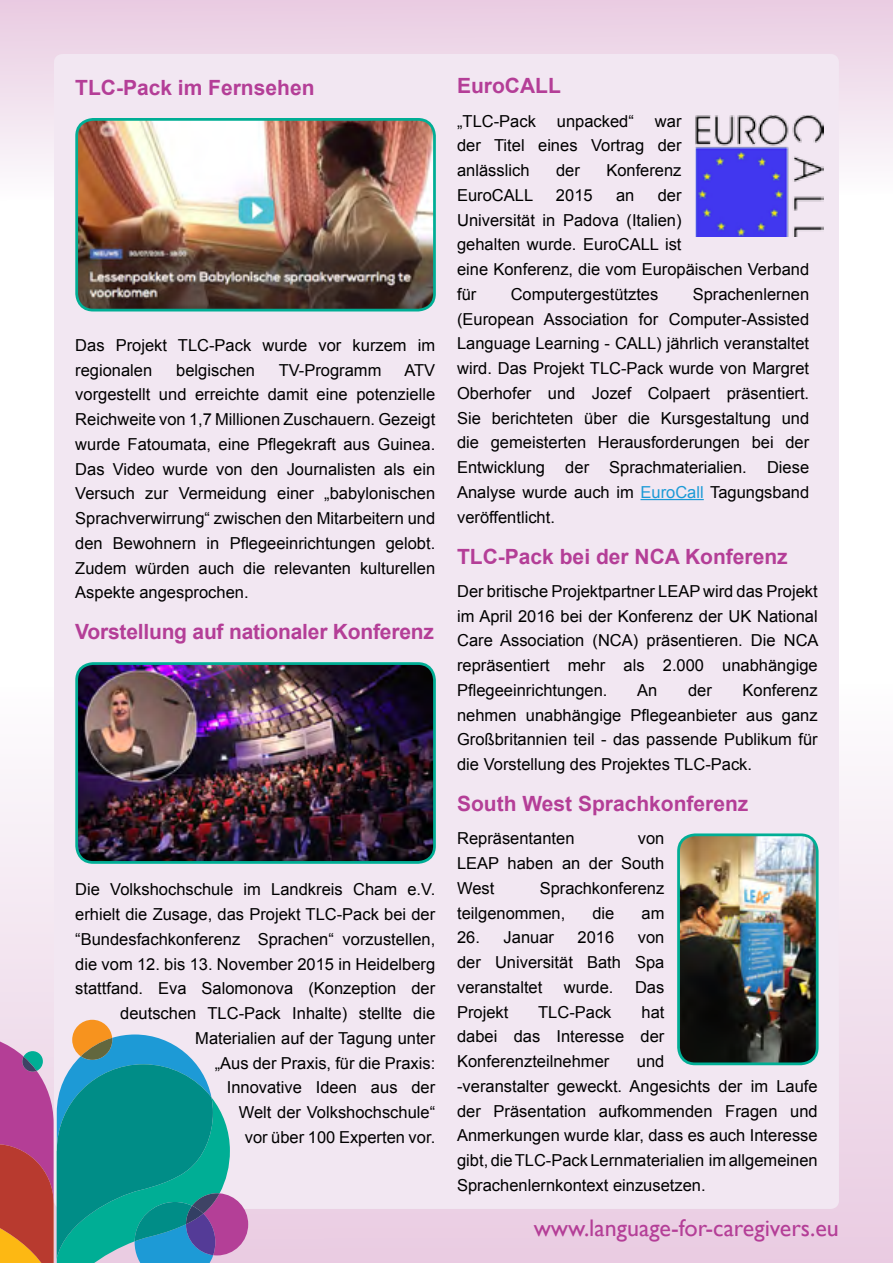
<style>
.page{position:relative;width:893px;height:1263px;background:#fff}
.page>*{position:absolute;margin:0;border:0;box-sizing:border-box;transform-origin:0 0}
.t1{font:24px "Gill Sans";color:#b43e97}
.t2{font:700 21px "Arial";color:#b43e97}
.t3{font:16.5px/24.8px "Arial";color:#000;text-align:justify}
.s1{color:#1c9ad6}
</style>
<div class="page">
<div style="left:0;top:452px;width:893px;height:811px;background:linear-gradient(to bottom,#fff,#e9cee3)"></div>
<div style="left:0;top:0;width:893px;height:275px;background:linear-gradient(to bottom,#e9cee3,#fff)"></div>
<div style="left:54px;top:54px;width:785px;height:1155px;background:#f2e7f2;border-radius:9px"></div>
<hr style="left:640px;top:499px;width:64px;height:1px;background:#1c9ad6">
<svg style="left:0;top:1020px;width:248px;height:243px"></svg>
<img style="left:79px;top:119px;width:355px;height:191px">
<div style="left:75px;top:118px;width:361px;height:193px;border:3px solid #00ae95;border-radius:17px"></div>
<img style="left:79px;top:663px;width:353px;height:197px">
<div style="left:75px;top:662px;width:361px;height:202px;border:3px solid #00ae95;border-radius:17px"></div>
<img style="left:695px;top:115px;width:129px;height:122px">
<img style="left:681px;top:837px;width:134px;height:227px">
<div style="left:677px;top:833px;width:142px;height:232px;border:3px solid #00ae95;border-radius:17px"></div>
<p class="t2" style="left:75px;top:74px;width:241px">TLC-Pack im Fernsehen</p>
<p class="t3" style="left:75px;top:333px;width:361px">Das Projekt TLC-Pack wurde vor kurzem im regionalen</p>
<p class="t3" style="left:75px;top:358px;width:362px;text-indent:329px">ATV vorgestellt und erreichte damit eine potenzielle Reichweite von 1,7 Millionen Zuschauern. Gezeigt wurde Fatoumata, eine Pflegekraft aus Guinea.<br>Das Video wurde von den Journalisten als ein Versuch zur Vermeidung einer „babylonischen Sprachverwirrung“ zwischen den Mitarbeitern und den Bewohnern in Pflegeeinrichtungen gelobt.<br>Zudem würden auch die relevanten kulturellen Aspekte angesprochen.</p>
<p class="t2" style="left:75px;top:618px;width:360px">Vorstellung auf nationaler Konferenz</p>
<p class="t3" style="left:176px;top:358px;width:80px">belgischen</p>
<p class="t3" style="left:279px;top:358px;width:104px">TV-Programm</p>
<p class="t3" style="left:75px;top:877px;width:362px;text-align:right">Die Volkshochschule im Landkreis Cham e.V. erhielt die Zusage, das Projekt TLC-Pack bei der “Bundesfachkonferenz Sprachen“ vorzustellen, die vom 12. bis 13. November 2015 in Heidelberg stattfand. Eva Salomonova (Konzeption der deutschen TLC-Pack Inhalte) stellte die Materialien auf der Tagung unter<br>„Aus der Praxis, für die Praxis:<br>Innovative Ideen aus der<br>Welt der Volkshochschule“<br>vor über 100 Experten vor.</p>
<p class="t2" style="left:457px;top:72px;width:105px">EuroCALL</p>
<p class="t3" style="left:457px;top:109px;width:80px">„TLC-Pack</p>
<p class="t3" style="left:557px;top:109px;width:79px">unpacked“</p>
<p class="t3" style="left:457px;top:109px;width:226px;text-indent:198px">war der Titel eines Vortrag der anlässlich</p>
<p class="t3" style="left:556px;top:158px;width:25px">der</p>
<p class="t3" style="left:606px;top:158px;width:77px">Konferenz</p>
<p class="t3" style="left:457px;top:183px;width:78px">EuroCALL</p>
<p class="t3" style="left:556px;top:183px;width:38px">2015</p>
<p class="t3" style="left:616px;top:183px;width:20px">an</p>
<p class="t3" style="left:457px;top:183px;width:354px;text-align:left;text-indent:201px">der<br>Universität in Padova (Italien)<br>gehalten wurde. EuroCALL ist<br>eine Konferenz, die vom Europäischen Verband für</p>
<p class="t3" style="left:457px;top:282px;width:354px;text-indent:236px">Sprachenlernen (European Association for Computer-Assisted Language Learning - CALL) jährlich veranstaltet wird. Das Projekt TLC-Pack wurde von Margret Oberhofer und Jozef Colpaert präsentiert.<br>Sie berichteten über die Kursgestaltung und die gemeisterten Herausforderungen bei der Entwicklung der Sprachmaterialien. Diese Analyse wurde auch im <span class="s1">EuroCall</span> Tagungsband veröffentlicht.</p>
<p class="t2" style="left:457px;top:542px;width:332px">TLC-Pack bei der NCA Konferenz</p>
<p class="t3" style="left:457px;top:579px;width:363px">Der britische Projektpartner LEAP wird das Projekt im April 2016 bei der Konferenz der UK National Care Association (NCA) präsentieren. Die NCA repräsentiert mehr als 2.000 unabhängige Pflegeeinrichtungen.</p>
<p class="t3" style="left:511px;top:282px;width:149px">Computergestütztes</p>
<p class="t3" style="left:457px;top:678px;width:362px;text-indent:285px">Konferenz nehmen unabhängige Pflegeanbieter aus ganz Großbritannien teil - das passende Publikum für die Vorstellung des Projektes TLC-Pack.</p>
<p class="t2" style="left:457px;top:790px;width:293px">South West Sprachkonferenz</p>
<p class="t3" style="left:457px;top:826px;width:119px">Repräsentanten</p>
<p class="t3" style="left:637px;top:678px;width:22px">An</p>
<p class="t3" style="left:688px;top:678px;width:25px">der</p>
<p class="t3" style="left:457px;top:826px;width:209px;text-indent:181px">von LEAP haben an der South West</p>
<p class="t3" style="left:457px;top:876px;width:209px;text-indent:83px">Sprachkonferenz teilgenommen,</p>
<p class="t3" style="left:592px;top:901px;width:24px">die</p>
<p class="t3" style="left:641px;top:901px;width:24px">am</p>
<p class="t3" style="left:457px;top:925px;width:98px">26. Januar</p>
<p class="t3" style="left:578px;top:925px;width:38px">2016</p>
<p class="t3" style="left:457px;top:925px;width:209px;text-indent:181px">von der Universität Bath Spa veranstaltet</p>
<p class="t3" style="left:564px;top:975px;width:51px">wurde.</p>
<p class="t3" style="left:635px;top:975px;width:31px">Das</p>
<p class="t3" style="left:457px;top:1000px;width:53px">Projekt</p>
<p class="t3" style="left:538px;top:1000px;width:75px">TLC-Pack</p>
<p class="t3" style="left:457px;top:1000px;width:209px;text-indent:184px">hat dabei das Interesse der Konferenzteilnehmer</p>
<p class="t3" style="left:457px;top:1049px;width:362px;text-align:left;text-indent:180px">und<br>-veranstalter geweckt. Angesichts der im Laufe der Präsentation aufkommenden Fragen und Anmerkungen wurde klar, dass es auch Interesse gibt, die TLC-Pack Lernmaterialien im allgemeinen Sprachenlernkontext einzusetzen.</p>
<h1 class="t1" style="left:534px;top:1214px;width:307px">www.language-for-caregivers.eu</h1>
</div>
